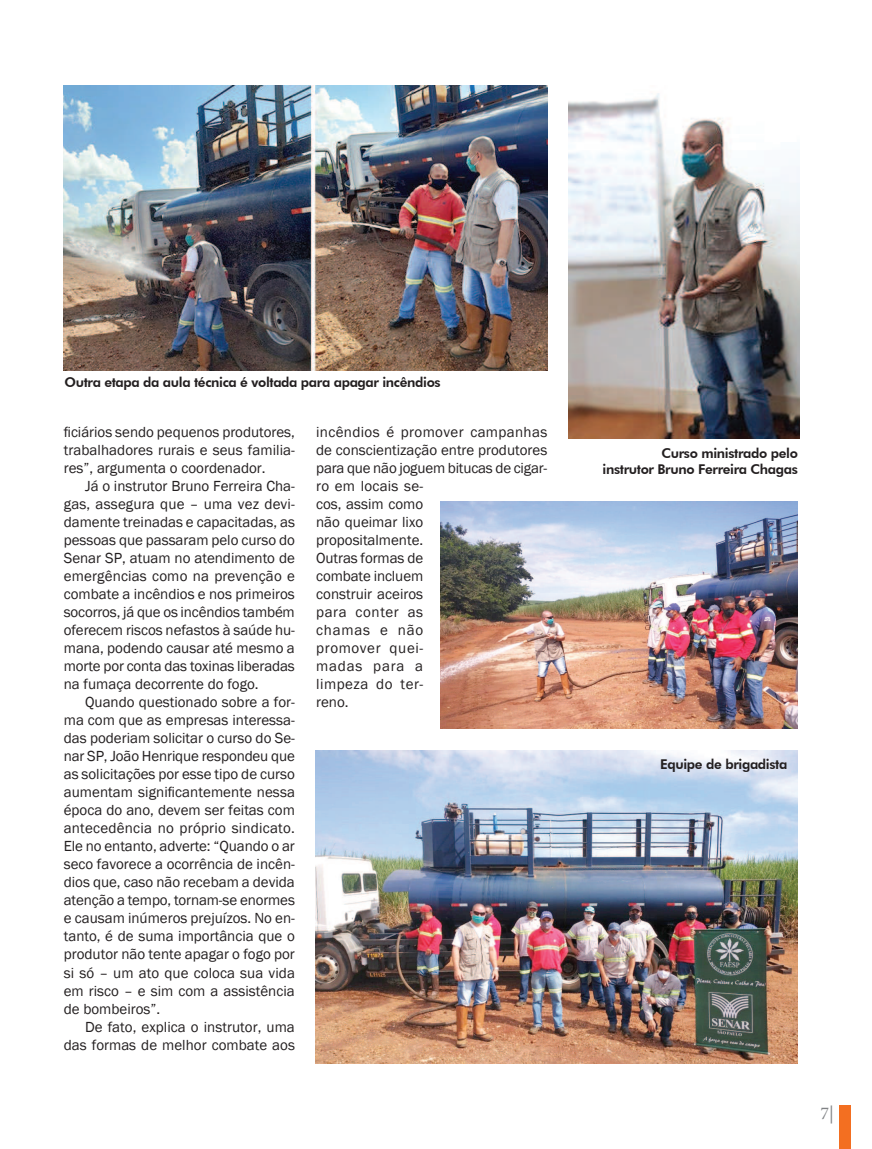
<style>
.page{position:relative;width:872px;height:1149px;background:#fff}
.page>*{position:absolute;margin:0;border:0;box-sizing:border-box;transform-origin:0 0}
.t1{font:18px "Minion Pro";color:#808285}
.t2{font:15px/18px "Franklin Gothic";color:#231f20;text-align:justify}
.t3{font:800 13.5px/16.2px "Futura BT";letter-spacing:-.025em;color:#231f20;text-align:right}
</style>
<div class="page">
<div style="left:838px;top:1105px;width:12px;height:43px;background:#f36f21"></div>
<img style="left:64px;top:85px;width:484px;height:286px">
<img style="left:568px;top:93px;width:231px;height:345px">
<img style="left:315px;top:750px;width:483px;height:312px">
<img style="left:440px;top:501px;width:358px;height:227px">
<p class="t3" style="left:64px;top:375px;width:378px">Outra etapa da aula técnica é voltada para apagar incêndios</p>
<p class="t2" style="left:64px;top:423px;width:233px">iciários sendo pequenos produtores, trabalhadores rurais e seus familia&shy;res”, argumenta o coordenador.</p>
<p class="t2" style="left:64px;top:477px;width:233px;text-indent:21px">Já o instrutor Bruno Ferreira Cha&shy;gas, assegura que – uma vez devi&shy;damente treinadas e capacitadas, as pessoas que passaram pelo curso do Senar SP, atuam no atendimento de emergências como na prevenção e combate a incêndios e nos primeiros socorros, já que os incêndios também oferecem riscos nefastos à saúde hu&shy;mana, podendo causar até mesmo a morte por conta das toxinas liberadas na fumaça decorrente do fogo.</p>
<p class="t2" style="left:64px;top:693px;width:233px;text-indent:21px">Quando questionado sobre a for&shy;ma com que as empresas interessa&shy;das poderiam solicitar o curso do Se&shy;nar SP, João Henrique respondeu que as solicitações por esse tipo de curso aumentam signiicantemente nessa época do ano, devem ser feitas com antecedência no próprio sindicato.<br>Ele no entanto, adverte: “Quando o ar seco favorece a ocorrência de incên&shy;dios que, caso não recebam a devida atenção a tempo, tornam-se enormes e causam inúmeros prejuízos. No en&shy;tanto, é de suma importância que o produtor não tente apagar o fogo por si só – um ato que coloca sua vida em risco – e sim com a assistência de bombeiros”.</p>
<p class="t2" style="left:64px;top:1017px;width:233px;text-align:right">De fato, explica o instrutor, uma das formas de melhor combate aos</p>
<p class="t2" style="left:316px;top:423px;width:233px;text-align:left">incêndios é promover campanhas de conscientização entre produtores para que não joguem bitucas de cigar&shy;ro em locais se-<br>cos, assim como<br>não queimar lixo<br>propositalmente.<br>Outras formas de<br>combate incluem<br>construir aceiros<br>para conter as<br>chamas e não<br>promover quei-<br>madas para a<br>limpeza do ter-<br>reno.</p>
<p class="t3" style="left:602px;top:446px;width:197px">Curso ministrado pelo<br>instrutor Bruno Ferreira Chagas</p>
<p class="t3" style="left:660px;top:756px;width:129px">Equipe de brigadista</p>
<p class="t1" style="left:820px;top:1105px;width:15px">7|</p>
</div>
